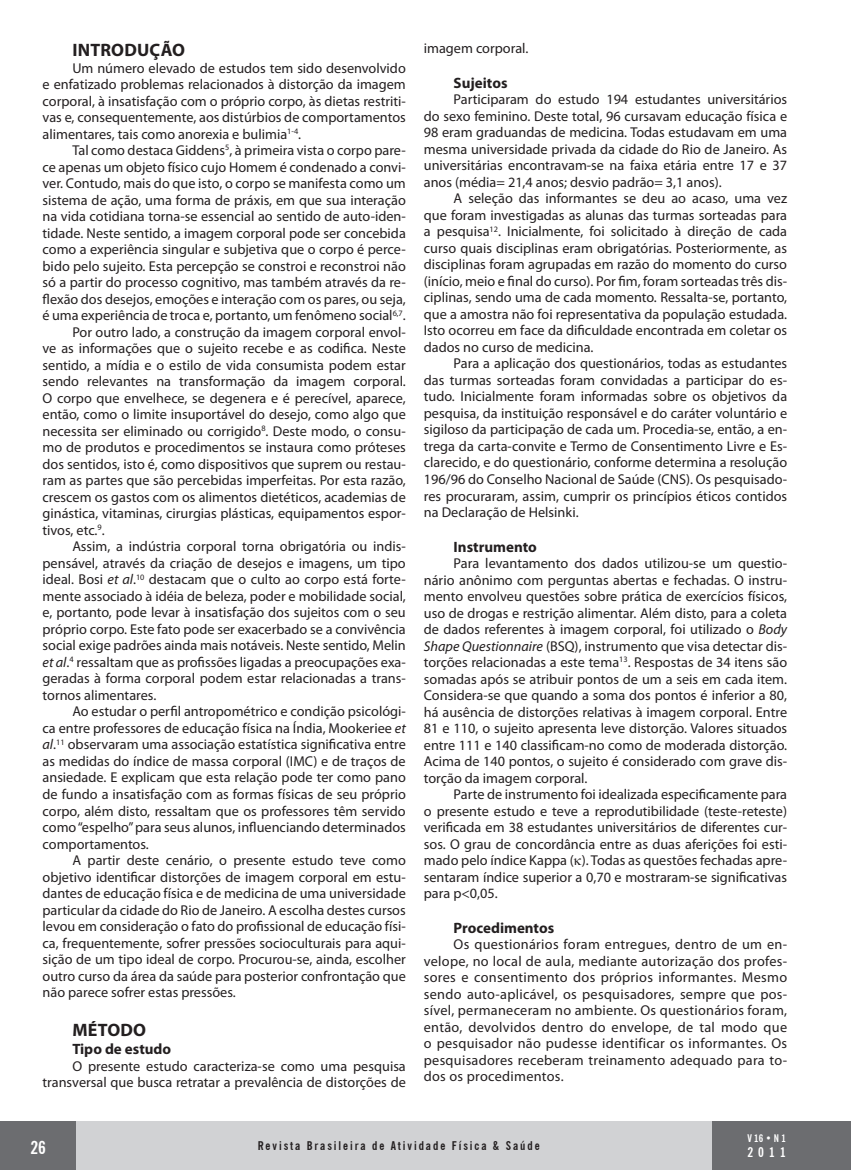
<style>
.page{position:relative;width:851px;height:1170px;background:#fff}
.page>*{position:absolute;margin:0;border:0;box-sizing:border-box;transform-origin:0 0}
.SUBTITULOS{font:700 18px "Myriad Pro";letter-spacing:.01em;color:#231f20}
.t1{font:700 condensed 18px "News Gothic BT";color:#fff}
.SUBTIT_MINI{font:700 15px "Myriad Pro";color:#231f20}
.TEXTO{font:14.25px/16.5px "Myriad Pro";color:#231f20;text-align:justify}
.t2{font:700 condensed 13.5px "News Gothic BT";color:#fff}
.t3{font:700 condensed 12px "News Gothic BT";letter-spacing:.16em;color:#231f20}
.t4{font:700 condensed 10.5px "News Gothic BT";color:#fff}
.s1{font-style:italic}
</style>
<div class="page">
<div style="left:0;top:1121px;width:76px;height:48px;background:#6c6d70"></div>
<div style="left:711px;top:1121px;width:139px;height:48px;background:#6c6d70"></div>
<div style="left:76px;top:1121px;width:635px;height:48px;background:#d1d2d4"></div>
<p class="SUBTITULOS" style="left:72px;top:38px;width:114px">INTRODUÇÃO</p>
<p class="TEXTO" style="left:43px;top:59px;width:365px;text-indent:30px">Um número elevado de estudos tem sido desenvolvido e enfatizado problemas relacionados à distorção da imagem corporal, à insatisfação com o próprio corpo, às dietas restriti&shy;vas e, consequentemente, aos distúrbios de comportamentos alimentares, tais como anorexia e bulimia<sup>1-4</sup>.</p>
<p class="TEXTO" style="left:43px;top:142px;width:365px;text-indent:30px">Tal como destaca Giddens<sup>5</sup>, à primeira vista o corpo pare&shy;ce apenas um objeto físico cujo Homem é condenado a convi&shy;ver. Contudo, mais do que isto, o corpo se manifesta como um sistema de ação, uma forma de práxis, em que sua interação na vida cotidiana torna-se essencial ao sentido de auto-iden&shy;tidade. Neste sentido, a imagem corporal pode ser concebida como a experiência singular e subjetiva que o corpo é perce&shy;bido pelo sujeito. Esta percepção se constroi e reconstroi não só a partir do processo cognitivo, mas também através da re&shy;flexão dos desejos, emoções e interação com os pares, ou seja, é uma experiência de troca e, portanto, um fenômeno social<sup>6,7</sup>.</p>
<p class="TEXTO" style="left:43px;top:323px;width:365px;text-indent:30px">Por outro lado, a construção da imagem corporal envol&shy;ve as informações que o sujeito recebe e as codifica. Neste sentido, a mídia e o estilo de vida consumista podem estar sendo relevantes na transformação da imagem corporal.<br>O corpo que envelhece, se degenera e é perecível, aparece, então, como o limite insuportável do desejo, como algo que necessita ser eliminado ou corrigido<sup>8</sup>. Deste modo, o consu&shy;mo de produtos e procedimentos se instaura como próteses dos sentidos, isto é, como dispositivos que suprem ou restau&shy;ram as partes que são percebidas imperfeitas. Por esta razão, crescem os gastos com os alimentos dietéticos, academias de ginástica, vitaminas, cirurgias plásticas, equipamentos espor&shy;tivos, etc.<sup>9</sup>.</p>
<p class="TEXTO" style="left:43px;top:538px;width:365px;text-indent:30px">Assim, a indústria corporal torna obrigatória ou indis&shy;pensável, através da criação de desejos e imagens, um tipo ideal. Bosi <span class="s1">et al</span>.<sup>10</sup> destacam que o culto ao corpo está forte&shy;mente associado à idéia de beleza, poder e mobilidade social, e, portanto, pode levar à insatisfação dos sujeitos com o seu próprio corpo. Este fato pode ser exacerbado se a convivência social exige padrões ainda mais notáveis. Neste sentido, Melin <span class="s1">et al</span>.<sup>4</sup> ressaltam que as profissões ligadas a preocupações exa&shy;geradas à forma corporal podem estar relacionadas a trans&shy;tornos alimentares.</p>
<p class="TEXTO" style="left:43px;top:703px;width:365px;text-indent:30px">Ao estudar o perfil antropométrico e condição psicológi&shy;ca entre professores de educação física na Índia, Mookeriee <span class="s1">et al</span>.<sup>11</sup> observaram uma associação estatística significativa entre as medidas do índice de massa corporal (IMC) e de traços de ansiedade. E explicam que esta relação pode ter como pano de fundo a insatisfação com as formas físicas de seu próprio corpo, além disto, ressaltam que os professores têm servido como “espelho” para seus alunos, influenciando determinados comportamentos.</p>
<p class="TEXTO" style="left:43px;top:851px;width:365px;text-indent:30px">A partir deste cenário, o presente estudo teve como objetivo identificar distorções de imagem corporal em estu&shy;dantes de educação física e de medicina de uma universidade particular da cidade do Rio de Janeiro. A escolha destes cursos levou em consideração o fato do profissional de educação físi&shy;ca, frequentemente, sofrer pressões socioculturais para aqui&shy;sição de um tipo ideal de corpo. Procurou-se, ainda, escolher outro curso da área da saúde para posterior confrontação que não parece sofrer estas pressões.</p>
<p class="SUBTITULOS" style="left:72px;top:1018px;width:75px">MÉTODO</p>
<p class="SUBTIT_MINI" style="left:72px;top:1039px;width:100px">Tipo de estudo</p>
<p class="TEXTO" style="left:43px;top:1057px;width:365px;text-align:right">O presente estudo caracteriza-se como uma pesquisa transversal que busca retratar a prevalência de distorções de</p>
<p class="TEXTO" style="left:424px;top:40px;width:106px">imagem corporal.</p>
<p class="SUBTIT_MINI" style="left:453px;top:73px;width:55px">Sujeitos</p>
<p class="TEXTO" style="left:424px;top:91px;width:365px;text-indent:30px">Participaram do estudo 194 estudantes universitários do sexo feminino. Deste total, 96 cursavam educação física e 98 eram graduandas de medicina. Todas estudavam em uma mesma universidade privada da cidade do Rio de Janeiro. As universitárias encontravam-se na faixa etária entre 17 e 37 anos (média= 21,4 anos; desvio padrão= 3,1 anos).</p>
<p class="TEXTO" style="left:424px;top:190px;width:365px;text-indent:30px">A seleção das informantes se deu ao acaso, uma vez que foram investigadas as alunas das turmas sorteadas para a pesquisa<sup>12</sup>. Inicialmente, foi solicitado à direção de cada curso quais disciplinas eram obrigatórias. Posteriormente, as disciplinas foram agrupadas em razão do momento do curso (início, meio e final do curso). Por fim, foram sorteadas três dis&shy;ciplinas, sendo uma de cada momento. Ressalta-se, portanto, que a amostra não foi representativa da população estudada.<br>Isto ocorreu em face da dificuldade encontrada em coletar os dados no curso de medicina.</p>
<p class="TEXTO" style="left:424px;top:355px;width:365px;text-indent:30px">Para a aplicação dos questionários, todas as estudantes das turmas sorteadas foram convidadas a participar do es&shy;tudo. Inicialmente foram informadas sobre os objetivos da pesquisa, da instituição responsável e do caráter voluntário e sigiloso da participação de cada um. Procedia-se, então, a en&shy;trega da carta-convite e Termo de Consentimento Livre e Es&shy;clarecido, e do questionário, conforme determina a resolução 196/96 do Conselho Nacional de Saúde (CNS). Os pesquisado&shy;res procuraram, assim, cumprir os princípios éticos contidos na Declaração de Helsinki.</p>
<p class="SUBTIT_MINI" style="left:453px;top:536px;width:85px">Instrumento</p>
<p class="TEXTO" style="left:424px;top:554px;width:365px;text-indent:30px">Para levantamento dos dados utilizou-se um questio&shy;nário anônimo com perguntas abertas e fechadas. O instru&shy;mento envolveu questões sobre prática de exercícios físicos, uso de drogas e restrição alimentar. Além disto, para a coleta de dados referentes à imagem corporal, foi utilizado o <span class="s1">Body Shape Questionnaire</span> (BSQ), instrumento que visa detectar dis&shy;torções relacionadas a este tema<sup>13</sup>. Respostas de 34 itens são somadas após se atribuir pontos de um a seis em cada item.<br>Considera-se que quando a soma dos pontos é inferior a 80, há ausência de distorções relativas à imagem corporal. Entre 81 e 110, o sujeito apresenta leve distorção. Valores situados entre 111 e 140 classificam-no como de moderada distorção.<br>Acima de 140 pontos, o sujeito é considerado com grave dis&shy;torção da imagem corporal.</p>
<p class="TEXTO" style="left:424px;top:785px;width:365px;text-indent:30px">Parte de instrumento foi idealizada especificamente para o presente estudo e teve a reprodutibilidade (teste-reteste) verificada em 38 estudantes universitários de diferentes cur&shy;sos. O grau de concordância entre as duas aferições foi esti&shy;mado pelo índice Kappa ( ). Todas as questões fechadas apre&shy;sentaram índice superior a 0,70 e mostraram-se significativas para p&lt;0,05.</p>
<p class="SUBTIT_MINI" style="left:453px;top:917px;width:102px">Procedimentos</p>
<p class="TEXTO" style="left:424px;top:935px;width:365px;text-indent:30px">Os questionários foram entregues, dentro de um en&shy;velope, no local de aula, mediante autorização dos profes&shy;sores e consentimento dos próprios informantes. Mesmo sendo auto-aplicável, os pesquisadores, sempre que pos&shy;sível, permaneceram no ambiente. Os questionários foram, então, devolvidos dentro do envelope, de tal modo que o pesquisador não pudesse identificar os informantes. Os pesquisadores receberam treinamento adequado para to&shy;dos os procedimentos.</p>
<p class="t1" style="left:30px;top:1136px;width:17px">26</p>
<p class="t3" style="left:258px;top:1138px;width:283px">Revista Brasileira de Atividade Física &amp; Saúde</p>
<p class="t4" style="left:747px;top:1131px;width:40px">V 16 • N 1</p>
<p class="t2" style="left:747px;top:1143px;width:40px">2011</p>
</div>
